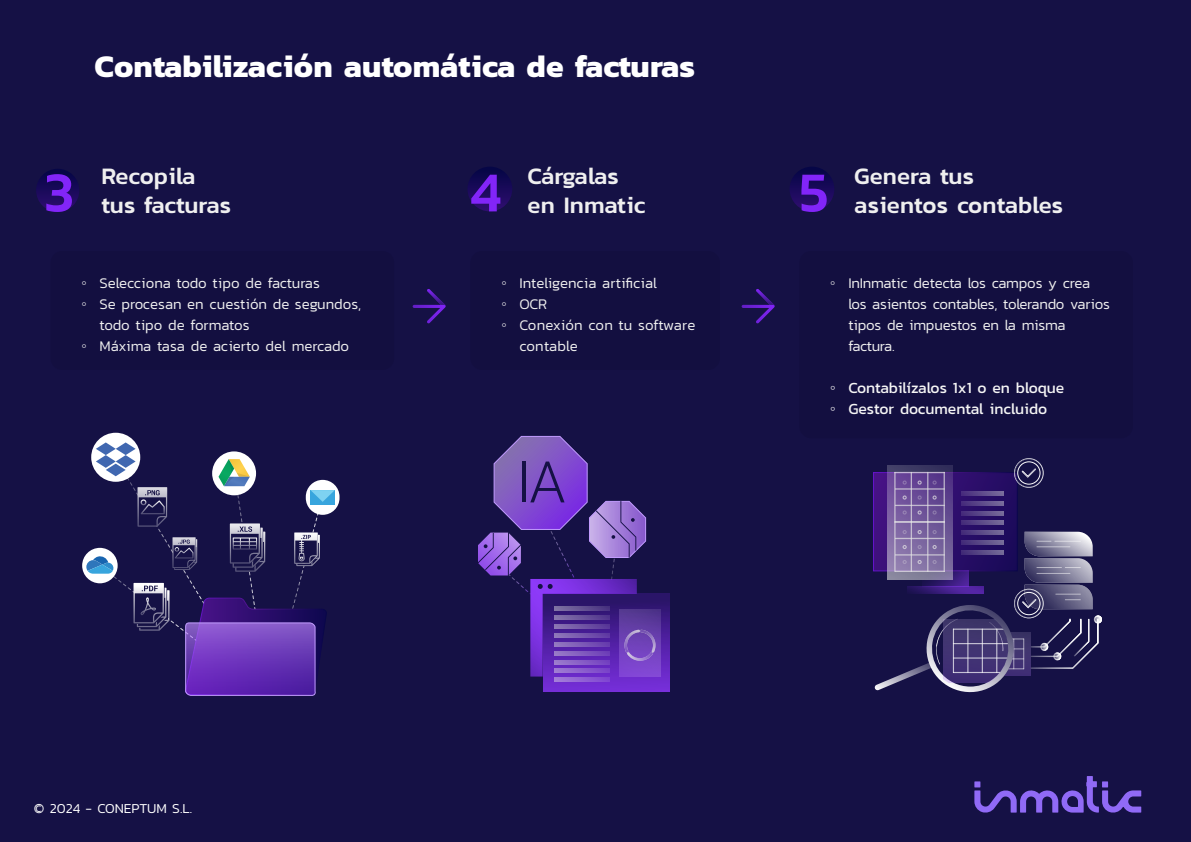
<style>
.page{position:relative;width:1191px;height:842px;background:#151145}
.page>*{position:absolute;margin:0;border:0;box-sizing:border-box;transform-origin:0 0}
.t1{font:500 57px "Kanit";color:#8225f8}
.t2{font:700 32px "Kanit";letter-spacing:.005em;color:#fff}
.t3{font:500 24px/28.8px "Kanit";letter-spacing:.005em;color:#efefef}
.t4{font:500 24px "Kanit";letter-spacing:-.02em;color:#efefef}
.t5{font:15.7px/21.2px "Kanit";color:#f5f5f5}
.t6{font:300 15px/21px "Kanit";letter-spacing:-.015em;color:#efefef}
.t7{font:300 15px "Kanit";letter-spacing:.015em;color:#efefef}
.t8{font:300 13.9px "Kanit";color:#fff}
.s1{font-family:"Times New Roman";font-weight:400}
.s2{font-family:"Times New Roman"}
</style>
<div class="page">
<svg style="left:974px;top:776px;width:167px;height:37px;background:#3d2e7f"></svg>
<div style="left:51px;top:251px;width:343px;height:119px;background:#130f40;border-radius:12px"></div>
<div style="left:470px;top:251px;width:250px;height:119px;background:#130f40;border-radius:12px"></div>
<svg style="left:412px;top:289px;width:33px;height:34px"></svg>
<div style="left:91px;top:433px;width:49px;height:49px;background:#fff;border-radius:25px"></div>
<svg style="left:82px;top:548px;width:36px;height:35px"></svg>
<svg style="left:86px;top:442px;width:253px;height:254px;background:#372d69"></svg>
<div style="left:36px;top:169px;width:43px;height:43px;background:linear-gradient(to bottom,#030544,#2f0e6f);border-radius:22px"></div>
<div style="left:467px;top:167px;width:45px;height:44px;background:linear-gradient(to bottom,#030644,#2e0e6e);border-radius:22px"></div>
<div style="left:789px;top:167px;width:45px;height:44px;background:linear-gradient(to bottom,#030644,#2e0e6e);border-radius:22px"></div>
<div style="left:799px;top:251px;width:333px;height:187px;background:#130f40;border-radius:12px"></div>
<svg style="left:741px;top:289px;width:33px;height:34px"></svg>
<div style="left:543px;top:594px;width:126px;height:98px;background:linear-gradient(to bottom,#271265,#792fdf)"></div>
<div style="left:620px;top:610px;width:40px;height:67px;background:linear-gradient(to bottom,#4f328c,#884cdb)"></div>
<svg style="left:554px;top:678px;width:56px;height:4px"></svg>
<svg style="left:477px;top:436px;width:178px;height:240px;background:#492f86"></svg>
<svg style="left:875px;top:474px;width:140px;height:56px;background:#2e0f6d"></svg>
<svg style="left:887px;top:465px;width:65px;height:65px;background:#654c91"></svg>
<hr style="left:894px;top:521px;width:51px;height:2px;background:#e5e5e5">
<hr style="left:927px;top:521px;width:1px;height:51px;background:#e5e5e5">
<hr style="left:943px;top:521px;width:2px;height:51px;background:#e5e5e5">
<hr style="left:910px;top:521px;width:2px;height:51px;background:#e5e5e5">
<hr style="left:894px;top:521px;width:1px;height:51px;background:#e5e5e5">
<svg style="left:902px;top:480px;width:4px;height:5px"></svg>
<svg style="left:917px;top:480px;width:4px;height:5px"></svg>
<svg style="left:932px;top:480px;width:4px;height:5px"></svg>
<svg style="left:902px;top:495px;width:4px;height:5px"></svg>
<svg style="left:917px;top:495px;width:4px;height:5px"></svg>
<svg style="left:932px;top:495px;width:4px;height:5px"></svg>
<svg style="left:902px;top:510px;width:4px;height:5px"></svg>
<svg style="left:917px;top:510px;width:4px;height:5px"></svg>
<svg style="left:932px;top:510px;width:4px;height:5px"></svg>
<hr style="left:894px;top:472px;width:51px;height:1px;background:#e5e5e5">
<hr style="left:895px;top:488px;width:50px;height:2px;background:#e5e5e5">
<hr style="left:895px;top:505px;width:50px;height:1px;background:#e5e5e5">
<hr style="left:927px;top:472px;width:1px;height:50px;background:#e5e5e5">
<hr style="left:943px;top:472px;width:2px;height:50px;background:#e5e5e5">
<hr style="left:910px;top:472px;width:2px;height:50px;background:#e5e5e5">
<hr style="left:894px;top:472px;width:1px;height:50px;background:#e5e5e5">
<svg style="left:961px;top:520px;width:43px;height:5px"></svg>
<svg style="left:961px;top:511px;width:43px;height:4px"></svg>
<svg style="left:961px;top:501px;width:43px;height:5px"></svg>
<svg style="left:961px;top:491px;width:43px;height:5px"></svg>
<svg style="left:1014px;top:458px;width:29px;height:30px"></svg>
<svg style="left:874px;top:530px;width:228px;height:168px;background:#40386b"></svg>
<h2 class="t2" style="left:94px;top:41px;width:602px">Contabilización automática de facturas</h2>
<h1 class="t1" style="left:44px;top:149px;width:31px">3</h1>
<h3 class="t3" style="left:101px;top:161px;width:96px">Recopila</h3>
<h3 class="t4" style="left:101px;top:187px;width:131px">tus facturas</h3>
<p class="t6" style="left:81px;top:272px;width:240px"><span class="s1">◦</span> Selecciona todo tipo de facturas</p>
<p class="t6" style="left:81px;top:293px;width:281px"><span class="s1">◦</span> Se procesan en cuestión de segundos,</p>
<p class="t6" style="left:99px;top:314px;width:152px">todo tipo de formatos</p>
<p class="t6" style="left:81px;top:335px;width:269px"><span class="s1">◦</span> Máxima tasa de acierto del mercado</p>
<h1 class="t1" style="left:470px;top:149px;width:33px">4</h1>
<h3 class="t3" style="left:527px;top:161px;width:120px">Cárgalas en Inmatic</h3>
<p class="t6" style="left:501px;top:272px;width:157px"><span class="s1">◦</span> Inteligencia artificial</p>
<p class="t6" style="left:501px;top:293px;width:47px"><span class="s1">◦</span> OCR</p>
<p class="t6" style="left:501px;top:314px;width:195px"><span class="s1">◦</span> Conexión con tu software</p>
<p class="t7" style="left:519px;top:335px;width:60px">contable</p>
<h1 class="t1" style="left:799px;top:149px;width:31px">5</h1>
<h3 class="t3" style="left:854px;top:161px;width:121px">Genera tus</h3>
<h3 class="t3" style="left:854px;top:190px;width:210px">asientos contables</h3>
<p class="t6" style="left:848px;top:272px;width:263px;text-indent:-18px"><span class="s1">◦</span> InInmatic detecta los campos y crea los asientos contables, tolerando varios tipos de impuestos en la misma factura.</p>
<p class="t5" style="left:830px;top:377px;width:235px"><span class="s2">◦</span> Contabilízalos 1x1 o en bloque <span class="s2">◦</span> Gestor documental incluido</p>
<p class="t8" style="left:34px;top:798px;width:160px">© 2024 - CONEPTUM S.L.</p>
</div>
